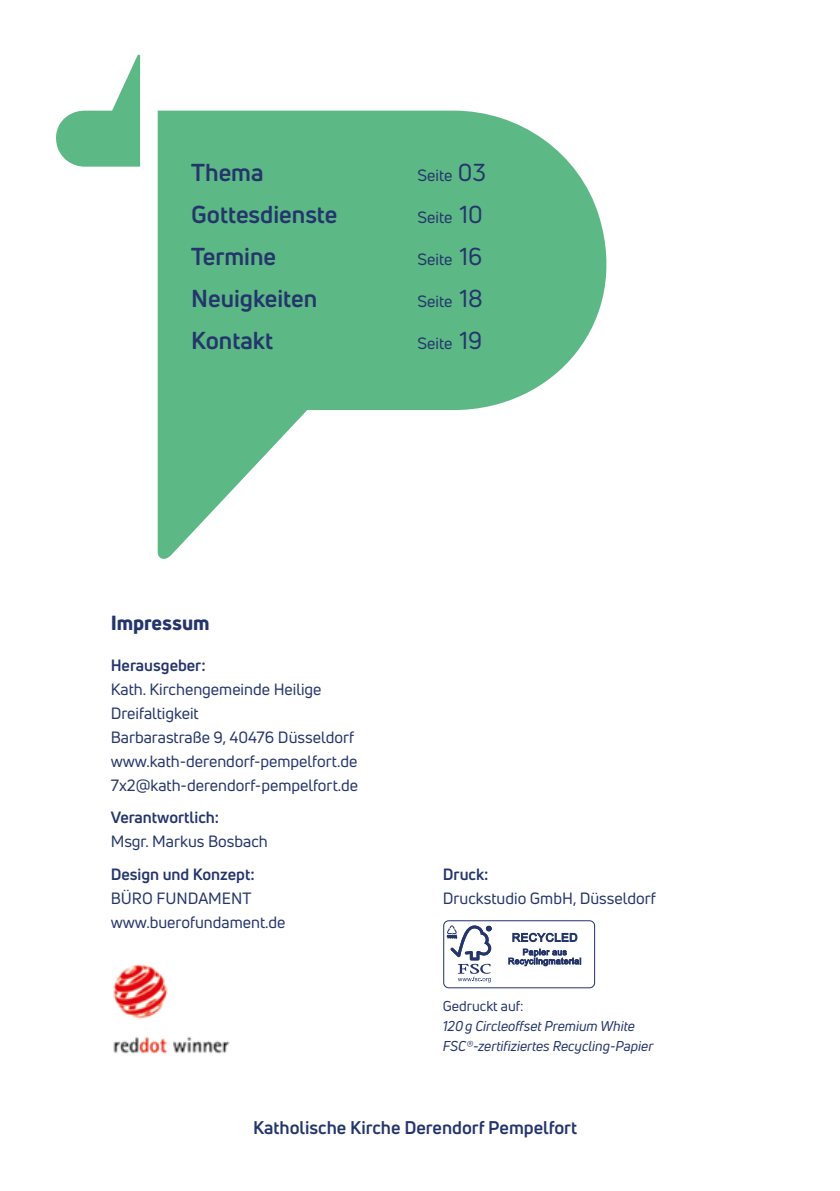
<style>
.page{position:relative;width:840px;height:1191px;background:#fff}
.page>*{position:absolute;margin:0;border:0;box-sizing:border-box;transform-origin:0 0}
.t1{font:700 24px "Uni Neue";color:#24356b}
.t2{font:800 20px "Uni Neue";color:#24356b}
.t3{font:700 18px "Uni Neue";color:#24356b}
.t4{font:16px/24px "Uni Neue";color:#24356b}
.t5{font:700 16px "Uni Neue";color:#24356b}
.t6{font:italic 14px/20px "Uni Neue";color:#24356b}
.t7{font:14px "Uni Neue";color:#24356b}
.s1{font-size:24px}
</style>
<div class="page">
<svg style="left:158px;top:111px;width:449px;height:448px;fill:#5cb885"></svg>
<svg style="left:56px;top:54px;width:84px;height:113px"></svg>
<div style="left:443px;top:920px;width:151px;height:68px;border:1px solid #24356b;border-radius:5px"></div>
<svg style="left:446px;top:925px;width:45px;height:57px"></svg>
<svg style="left:512px;top:932px;width:65px;height:10px"></svg>
<svg style="left:508px;top:948px;width:72px;height:18px"></svg>
<img style="left:113px;top:964px;width:117px;height:90px">
<h1 class="t1" style="left:191px;top:157px;width:74px">Thema</h1>
<p class="t4" style="left:417px;top:163px;width:70px">Seite <span class="s1">03</span></p>
<h1 class="t1" style="left:191px;top:199px;width:148px">Gottesdienste</h1>
<p class="t4" style="left:417px;top:205px;width:67px">Seite <span class="s1">10</span></p>
<h1 class="t1" style="left:191px;top:241px;width:86px">Termine</h1>
<p class="t4" style="left:417px;top:247px;width:66px">Seite <span class="s1">16</span></p>
<h1 class="t1" style="left:191px;top:283px;width:127px">Neuigkeiten</h1>
<p class="t4" style="left:417px;top:289px;width:67px">Seite <span class="s1">18</span></p>
<h1 class="t1" style="left:191px;top:325px;width:83px">Kontakt</h1>
<p class="t4" style="left:417px;top:331px;width:66px">Seite <span class="s1">19</span></p>
<p class="t2" style="left:111px;top:609px;width:100px">Impressum</p>
<p class="t5" style="left:111px;top:655px;width:96px">Herausgeber:</p>
<p class="t4" style="left:111px;top:677px;width:249px">Kath. Kirchengemeinde Heilige<br>Dreifaltigkeit<br>Barbarastraße 9, 40476 Düsseldorf www.kath-derendorf-pempelfort.de<br>7x2@kath-derendorf-pempelfort.de</p>
<p class="t5" style="left:111px;top:807px;width:110px">Verantwortlich:</p>
<p class="t4" style="left:111px;top:829px;width:159px">Msgr. Markus Bosbach</p>
<p class="t5" style="left:111px;top:864px;width:145px">Design und Konzept:</p>
<p class="t4" style="left:111px;top:886px;width:176px">BÜRO FUNDAMENT www.buerofundament.de</p>
<p class="t5" style="left:442px;top:864px;width:47px">Druck:</p>
<p class="t4" style="left:442px;top:885px;width:214px">Druckstudio GmbH, Düsseldorf</p>
<p class="t7" style="left:442px;top:997px;width:82px">Gedruckt auf:</p>
<p class="t6" style="left:442px;top:1016px;width:212px">120g Circleoffset Premium White<br>FSC®-zertifiziertes Recycling-Papier</p>
<p class="t3" style="left:253px;top:1116px;width:325px">Katholische Kirche Derendorf Pempelfort</p>
</div>
